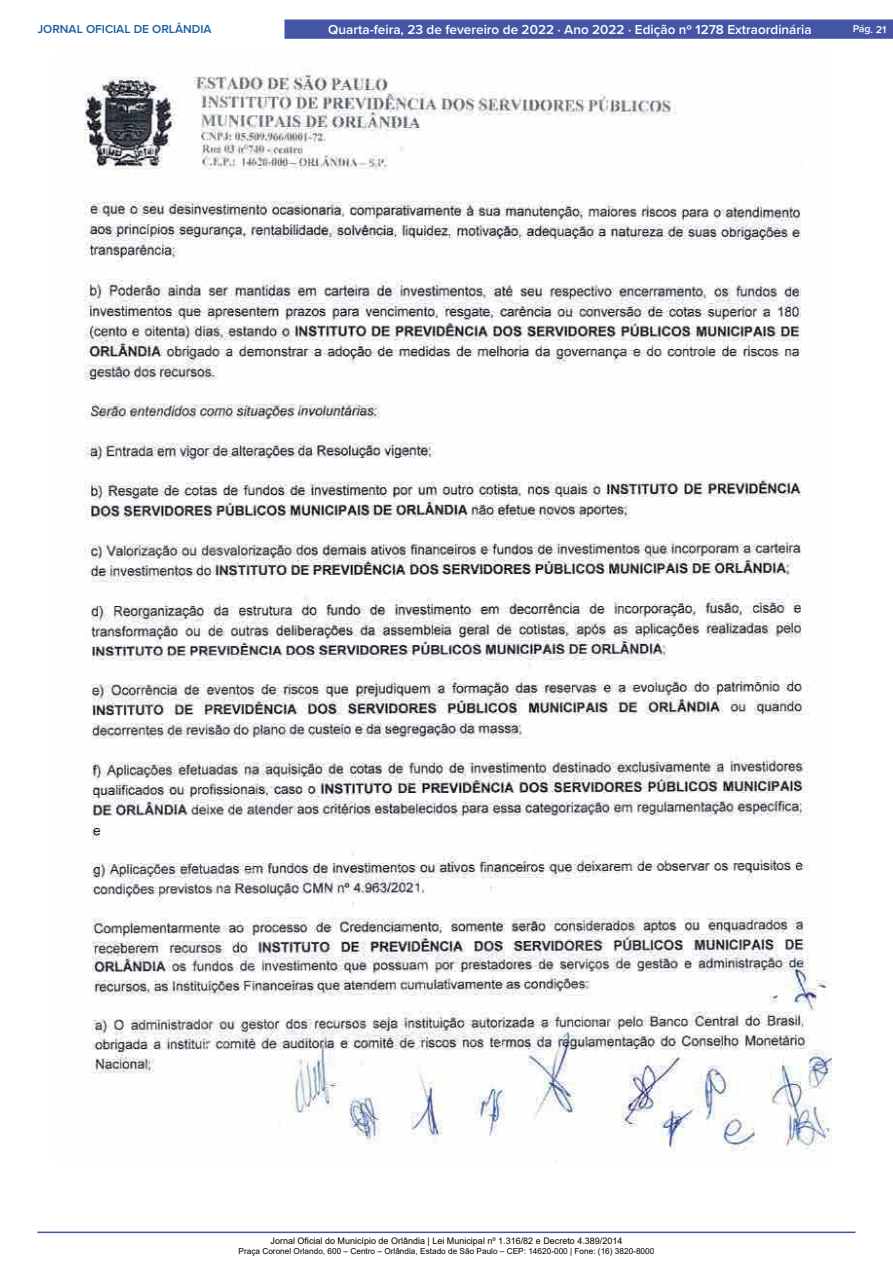
<style>
.page{position:relative;width:893px;height:1263px;background:#fff}
.page>*{position:absolute;margin:0;border:0;box-sizing:border-box;transform-origin:0 0}
.t1{font:600 13.5px "Proxima Nova";color:#fff}
.t2{font:600 12px "Proxima Nova";color:#185da0}
.t3{font:600 10.5px "Proxima Nova";color:#fff}
.t4{font:9px "Arial";color:#000}
.t5{font:8.25px "Arial";color:#000}
</style>
<div class="page">
<hr style="left:38px;top:1231px;width:817px;height:2px;background:#4555a5">
<div style="left:284px;top:19px;width:609px;height:20px;background:#4555a5;border:1px solid #4555a5"></div>
<img style="left:84px;top:68px;width:748px;height:1083px">
<h2 class="t2" style="left:38px;top:20px;width:176px">JORNAL OFICIAL DE ORLÂNDIA</h2>
<h1 class="t1" style="left:328px;top:19px;width:485px">Quarta-feira, 23 de fevereiro de 2022 ⋅ Ano 2022 ⋅ Edição nº 1278 Extraordinária</h1>
<p class="t3" style="left:853px;top:21px;width:35px;rotate:2deg">Pág. 21</p>
<p class="t4" style="left:271px;top:1235px;width:353px">Jornal Oficial do Município de Orlândia | Lei Municipal nº 1.316/82 e Decreto 4.389/2014</p>
<p class="t5" style="left:239px;top:1245px;width:417px">Praça Coronel Orlando, 600 – Centro – Orlândia, Estado de São Paulo – CEP: 14620-000 | Fone: (16) 3820-8000</p>
</div>
